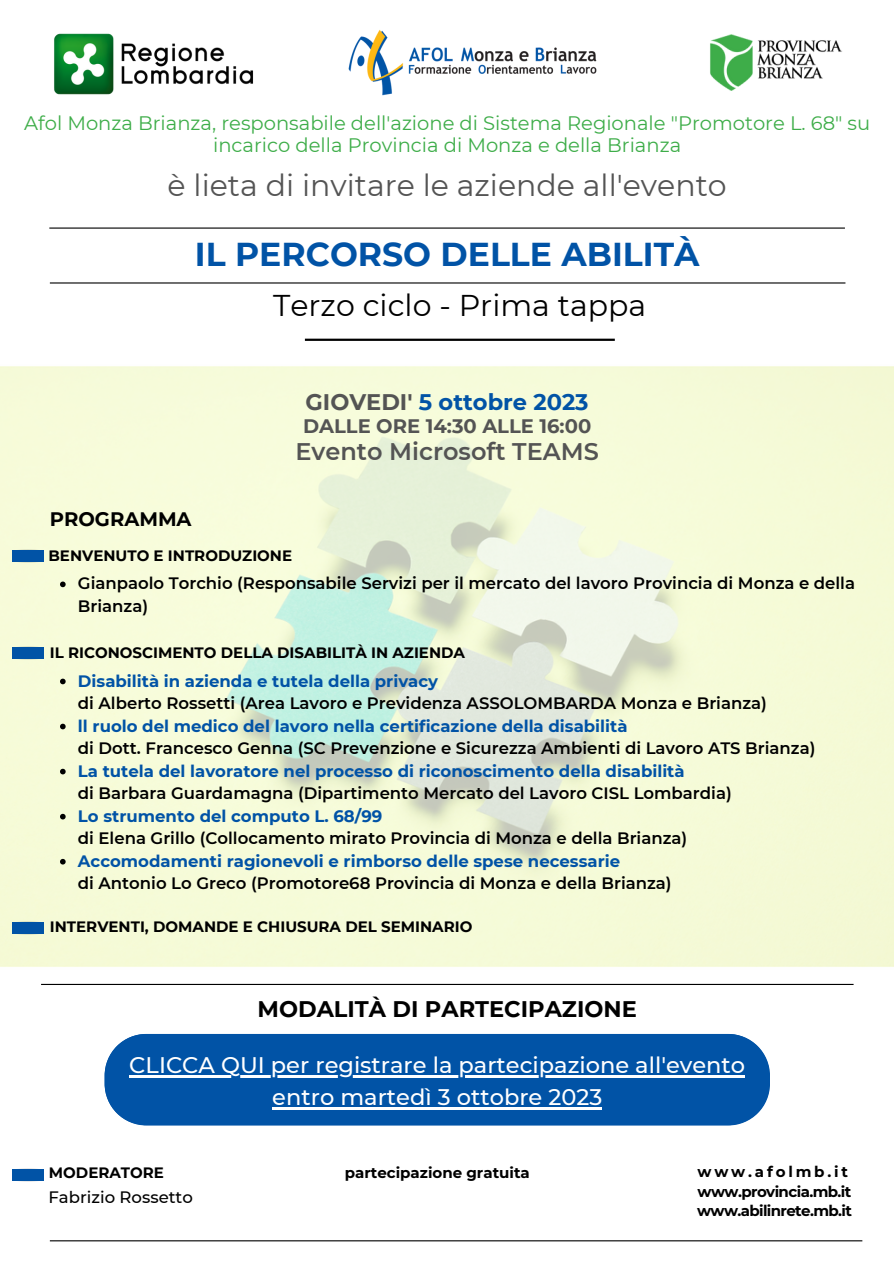
<style>
.page{position:relative;width:894px;height:1264px;background:#fff}
.page>*{position:absolute;margin:0;border:0;box-sizing:border-box;transform-origin:0 0}
.t1{font:700 33px "Montserrat";color:#0153a6}
.t2{font:30px "Montserrat";color:#545454}
.t3{font:30px "Montserrat";color:#000}
.t4{font:600 24px "Montserrat";color:#545454}
.t5{font:500 22.5px/31.5px "Montserrat";color:#fff;text-align:center}
.t6{font:700 22.5px "Montserrat";color:#000}
.t7{font:700 22.5px "Montserrat";color:#0153a6}
.t8{font:19.5px/22.5px "Montserrat";color:#3ead49;text-align:center}
.t9{font:700 19.5px "Montserrat";color:#545454}
.t10{font:700 19.5px "Montserrat";color:#000}
.t11{font:600 16.5px/22.5px "Montserrat";color:#000}
.t12{font:700 16.5px "Montserrat";color:#0153a6}
.t13{font:500 16.5px "Montserrat";color:#000}
.t14{font:700 15px "Montserrat";color:#000}
.t15{font:700 15px "Montserrat";letter-spacing:-.04em;color:#000}
.t16{font:700 15px "Montserrat";letter-spacing:.19em;color:#000}
.s1{color:#545454}
</style>
<div class="page">
<img style="left:0;top:227px;width:893px;height:1015px">
<img style="left:348px;top:29px;width:249px;height:67px">
<img style="left:710px;top:34px;width:132px;height:57px">
<img style="left:54px;top:33px;width:200px;height:62px">
<hr style="left:49px;top:227px;width:795px;height:2px;background:#000">
<hr style="left:50px;top:282px;width:795px;height:1px;background:#000">
<hr style="left:305px;top:338px;width:309px;height:3px;background:#000">
<hr style="left:41px;top:983px;width:812px;height:2px;background:#000">
<img style="left:11px;top:559px;width:33px;height:5px">
<img style="left:11px;top:547px;width:33px;height:6px">
<div style="left:12px;top:550px;width:31px;height:11px;background:#0153a6"></div>
<img style="left:11px;top:655px;width:33px;height:6px">
<img style="left:11px;top:644px;width:33px;height:6px">
<div style="left:12px;top:647px;width:31px;height:11px;background:#0153a6"></div>
<img style="left:11px;top:930px;width:33px;height:6px">
<img style="left:11px;top:919px;width:33px;height:6px">
<div style="left:12px;top:922px;width:31px;height:11px;background:#0153a6"></div>
<img style="left:11px;top:1177px;width:33px;height:6px">
<img style="left:11px;top:1166px;width:33px;height:6px">
<div style="left:12px;top:1169px;width:31px;height:11px;background:#0153a6"></div>
<hr style="left:50px;top:1240px;width:812px;height:1px;background:#000">
<div style="left:105px;top:1033px;width:664px;height:92px;background:#0153a6"></div>
<svg style="left:60px;top:581px;width:6px;height:6px"></svg>
<hr style="left:129px;top:1075px;width:616px;height:2px;background:#fff">
<hr style="left:272px;top:1107px;width:330px;height:2px;background:#fff">
<svg style="left:60px;top:678px;width:6px;height:6px"></svg>
<svg style="left:60px;top:723px;width:6px;height:6px"></svg>
<svg style="left:60px;top:768px;width:6px;height:6px"></svg>
<svg style="left:60px;top:813px;width:6px;height:6px"></svg>
<svg style="left:60px;top:858px;width:6px;height:6px"></svg>
<p class="t8" style="left:24px;top:112px;width:847px">Afol Monza Brianza, responsabile dell'azione di Sistema Regionale "Promotore L. 68" su incarico della Provincia di Monza e della Brianza</p>
<p class="t2" style="left:167px;top:167px;width:560px">è lieta di invitare le aziende all'evento</p>
<p class="t1" style="left:195px;top:234px;width:506px">IL PERCORSO DELLE ABILITÀ</p>
<p class="t3" style="left:273px;top:287px;width:374px">Terzo ciclo - Prima tappa</p>
<p class="t7" style="left:305px;top:388px;width:284px"><span class="s1">GIOVEDI'</span> 5 ottobre 2023</p>
<p class="t9" style="left:303px;top:414px;width:289px">DALLE ORE 14:30 ALLE 16:00</p>
<p class="t4" style="left:295px;top:437px;width:305px">Evento Microsoft TEAMS</p>
<p class="t10" style="left:50px;top:507px;width:143px">PROGRAMMA</p>
<p class="t14" style="left:48px;top:546px;width:245px">BENVENUTO E INTRODUZIONE</p>
<p class="t11" style="left:78px;top:572px;width:778px">Gianpaolo Torchio (Responsabile Servizi per il mercato del lavoro Provincia di Monza e della<br>Brianza)</p>
<p class="t14" style="left:50px;top:643px;width:416px">IL RICONOSCIMENTO DELLA DISABILITÀ IN AZIENDA</p>
<p class="t12" style="left:78px;top:670px;width:361px">Disabilità in azienda e tutela della privacy</p>
<p class="t11" style="left:78px;top:692px;width:690px">di Alberto Rossetti (Area Lavoro e Previdenza ASSOLOMBARDA Monza e Brianza)</p>
<p class="t12" style="left:78px;top:715px;width:551px">ll ruolo del medico del lavoro nella certificazione della disabilità</p>
<p class="t11" style="left:78px;top:737px;width:738px">di Dott. Francesco Genna (SC Prevenzione e Sicurezza Ambienti di Lavoro ATS Brianza)</p>
<p class="t12" style="left:78px;top:760px;width:608px">La tutela del lavoratore nel processo di riconoscimento della disabilità</p>
<p class="t11" style="left:78px;top:782px;width:655px">di Barbara Guardamagna (Dipartimento Mercato del Lavoro CISL Lombardia)</p>
<p class="t12" style="left:78px;top:805px;width:306px">Lo strumento del computo L. 68/99</p>
<p class="t11" style="left:78px;top:827px;width:610px">di Elena Grillo (Collocamento mirato Provincia di Monza e della Brianza)</p>
<p class="t12" style="left:78px;top:850px;width:543px">Accomodamenti ragionevoli e rimborso delle spese necessarie</p>
<p class="t11" style="left:78px;top:872px;width:595px">di Antonio Lo Greco (Promotore68 Provincia di Monza e della Brianza)</p>
<p class="t14" style="left:50px;top:917px;width:424px">INTERVENTI, DOMANDE E CHIUSURA DEL SEMINARIO</p>
<p class="t6" style="left:257px;top:995px;width:380px">MODALITÀ DI PARTECIPAZIONE</p>
<p class="t5" style="left:129px;top:1049px;width:617px">CLICCA QUI per registrare la partecipazione all'evento entro martedì 3 ottobre 2023</p>
<p class="t14" style="left:49px;top:1163px;width:117px">MODERATORE</p>
<p class="t13" style="left:48px;top:1186px;width:146px">Fabrizio Rossetto</p>
<p class="t14" style="left:344px;top:1163px;width:187px">partecipazione gratuita</p>
<p class="t16" style="left:697px;top:1162px;width:152px">www.afolmb.it</p>
<p class="t15" style="left:697px;top:1181px;width:155px">www.provincia.mb.it</p>
<p class="t15" style="left:697px;top:1201px;width:156px">www.abilinrete.mb.it</p>
</div>
